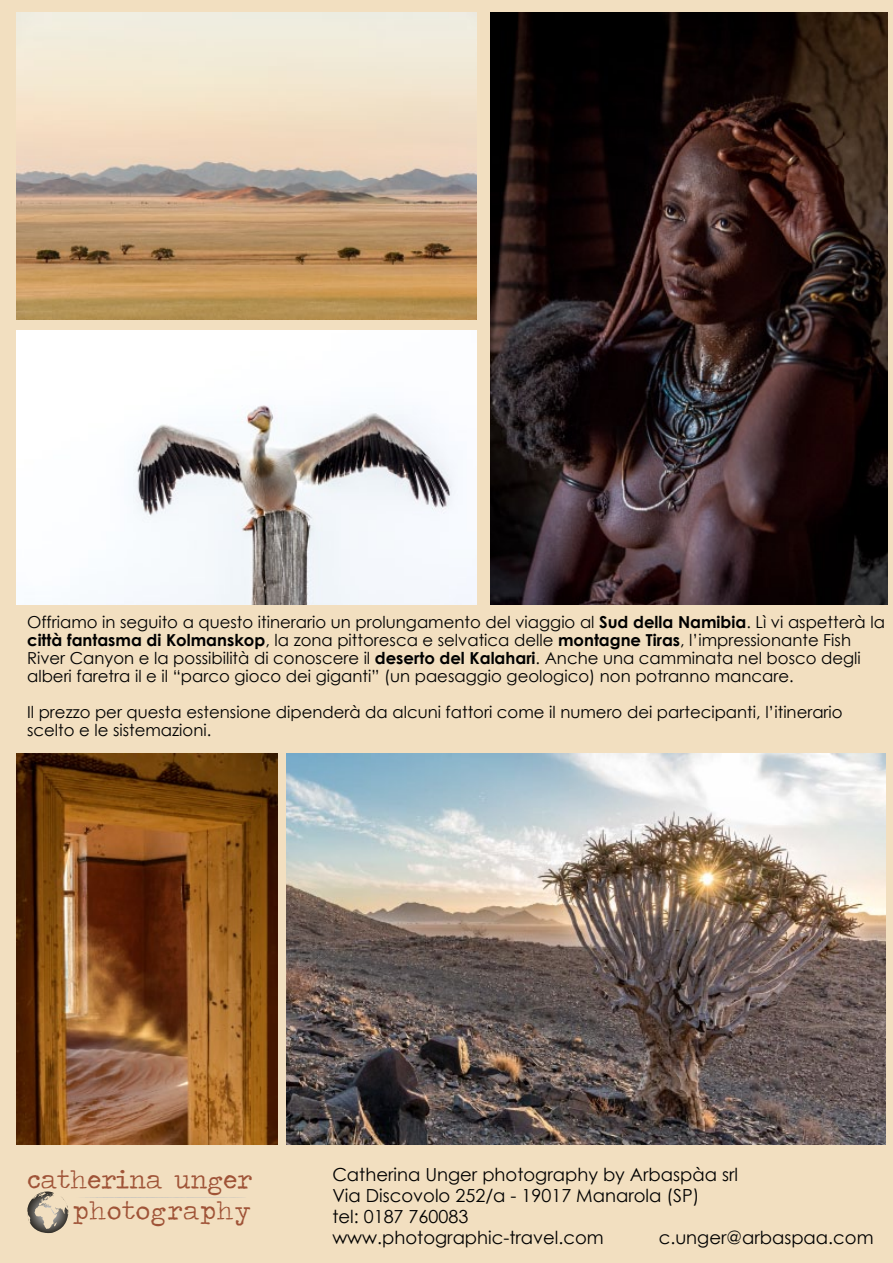
<style>
.page{position:relative;width:893px;height:1263px;background:#f2dfc0}
.page>*{position:absolute;margin:0;border:0;box-sizing:border-box;transform-origin:0 0}
.t1{font:25.8px/31px "Traveling Typewriter";color:#9f5337;text-align:right}
.t2{font:18px/21px "Century Gothic";color:#000}
.t3{font:16.5px/18px "Century Gothic";color:#000}
.s1{font-weight:700}
</style>
<div class="page">
<img style="left:17px;top:330px;width:459px;height:274px">
<img style="left:17px;top:12px;width:459px;height:307px">
<img style="left:490px;top:12px;width:397px;height:592px">
<img style="left:17px;top:754px;width:260px;height:390px">
<img style="left:286px;top:754px;width:599px;height:390px">
<svg style="left:85px;top:1197px;width:159px;height:1px"></svg>
<svg style="left:27px;top:1191px;width:41px;height:42px"></svg>
<p class="t3" style="left:27px;top:612px;width:859px">Offriamo in seguito a questo itinerario un prolungamento del viaggio al <span class="s1">Sud della Namibia</span>. Lì vi aspetterà la <span class="s1">città fantasma di Kolmanskop</span>, la zona pittoresca e selvatica delle <span class="s1">montagne Tiras</span>, l’impressionante Fish River Canyon e la possibilità di conoscere il <span class="s1">deserto del Kalahari</span>. Anche una camminata nel bosco degli alberi faretra il e il “parco gioco dei giganti” (un paesaggio geologico) non potranno mancare.</p>
<p class="t3" style="left:27px;top:702px;width:817px">Il prezzo per questa estensione dipenderà da alcuni fattori come il numero dei partecipanti, l’itinerario scelto e le sistemazioni.</p>
<h1 class="t1" style="left:27px;top:1163px;width:227px">catherina unger photography</h1>
<p class="t2" style="left:332px;top:1163px;width:407px">Catherina Unger photography by Arbaspàa srl Via Discovolo 252/a - 19017 Manarola (SP)<br>tel: 0187 760083 www.photographic-travel.com</p>
<p class="t2" style="left:659px;top:1226px;width:216px">c.unger@arbaspaa.com</p>
</div>
